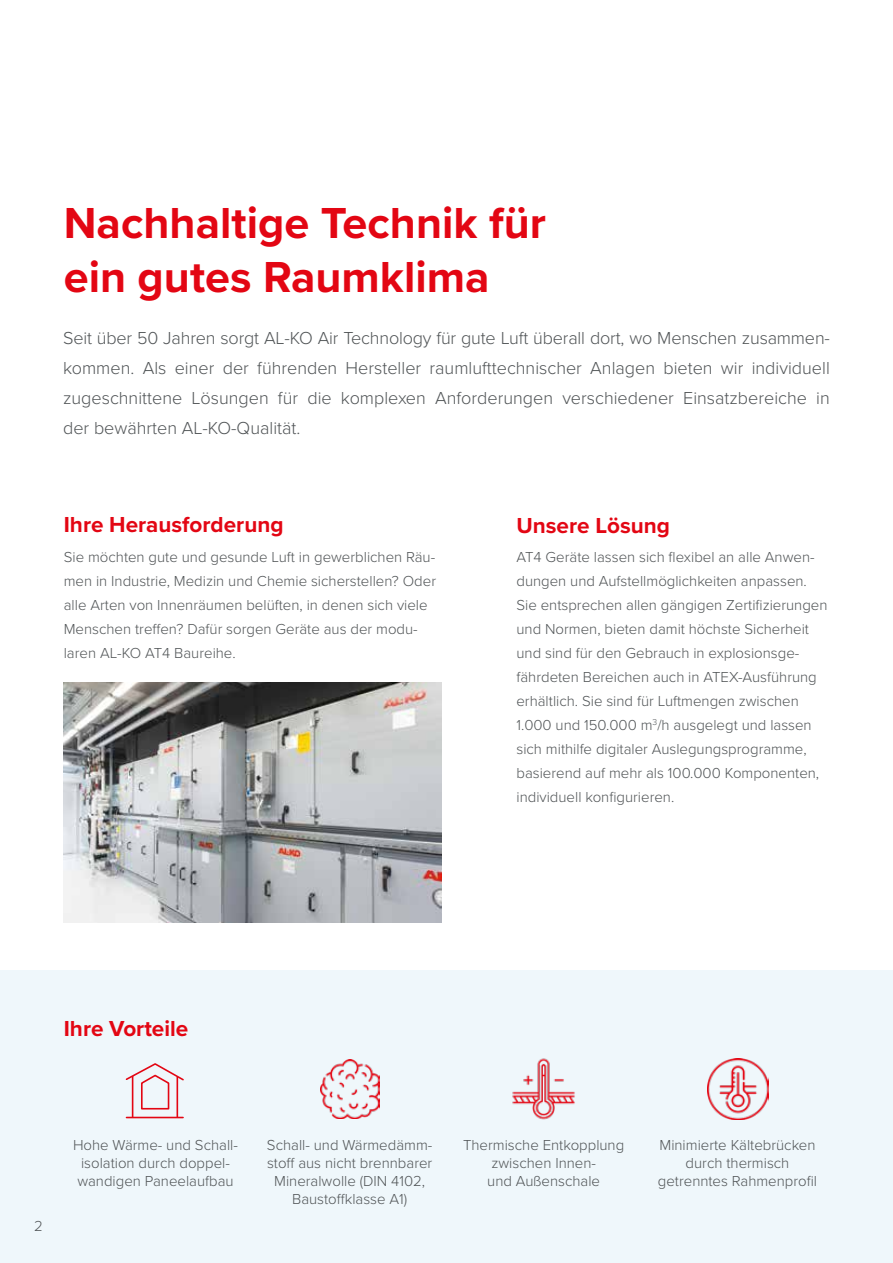
<style>
.page{position:relative;width:893px;height:1263px;background:#fff}
.page>*{position:absolute;margin:0;border:0;box-sizing:border-box;transform-origin:0 0}
.t1{font:700 45px/54px "Proxima Nova";color:#e30613}
.t2{font:700 22.5px "Proxima Nova";color:#e30613}
.t3{font:300 18px/30px "Proxima Nova";color:#505456;text-align:justify}
.t4{font:300 15px/24px "Proxima Nova";color:#505456}
</style>
<div class="page">
<div style="left:0;top:970px;width:893px;height:293px;background:#eff7fb"></div>
<img style="left:320px;top:1059px;width:59px;height:59px">
<img style="left:512px;top:1058px;width:63px;height:62px">
<img style="left:707px;top:1058px;width:61px;height:61px">
<img style="left:64px;top:682px;width:377px;height:240px">
<svg style="left:125px;top:1063px;width:59px;height:47px"></svg>
<hr style="left:132px;top:1076px;width:1px;height:41px;background:#e30613">
<hr style="left:126px;top:1117px;width:57px;height:1px;background:#e30613">
<hr style="left:177px;top:1077px;width:1px;height:40px;background:#e30613">
<h1 class="t1" style="left:64px;top:195px;width:484px">Nachhaltige Technik für ein gutes Raumklima</h1>
<p class="t3" style="left:63px;top:322px;width:768px">Seit über 50 Jahren sorgt AL-KO Air Technology für gute Luft überall dort, wo Menschen zusammen&shy;kommen. Als einer der führenden Hersteller raumlufttechnischer Anlagen bieten wir individuell zugeschnittene Lösungen für die komplexen Anforderungen verschiedener Einsatzbereiche in der bewährten AL-KO-Qualität.</p>
<h2 class="t2" style="left:64px;top:508px;width:221px">Ihre Herausforderung</h2>
<p class="t4" style="left:64px;top:544px;width:374px">Sie möchten gute und gesunde Luft in gewerblichen Räu&shy;men in Industrie, Medizin und Chemie sicherstellen? Oder alle Arten von Innenräumen belüften, in denen sich viele Menschen treffen? Dafür sorgen Geräte aus der modu&shy;laren AL-KO AT4 Baureihe.</p>
<h2 class="t2" style="left:516px;top:508px;width:155px">Unsere Lösung</h2>
<p class="t4" style="left:516px;top:544px;width:313px">AT4 Geräte lassen sich flexibel an alle Anwen&shy;dungen und Aufstellmöglichkeiten anpassen.<br>Sie entsprechen allen gängigen Zertifizierungen und Normen, bieten damit höchste Sicherheit und sind für den Gebrauch in explosionsge&shy;fährdeten Bereichen auch in ATEX-Ausführung erhältlich. Sie sind für Luftmengen zwischen 1.000 und 150.000 m<sup>3</sup>/h ausgelegt und lassen sich mithilfe digitaler Auslegungsprogramme, basierend auf mehr als 100.000 Komponenten, individuell konfigurieren.</p>
<h2 class="t2" style="left:64px;top:1012px;width:126px">Ihre Vorteile</h2>
<p class="t4" style="left:34px;top:1213px;width:10px">2</p>
<p class="t4" style="left:73px;top:1135px;width:166px;line-height:18px">Hohe Wärme- und Schall&shy;isolation durch doppel&shy;wandigen Paneelaufbau</p>
<p class="t4" style="left:267px;top:1135px;width:167px;line-height:18px;text-align:center">Schall- und Wärmedämm&shy;stoff aus nicht brennbarer<br>Mineralwolle (DIN 4102,<br>Baustoffklasse A1)</p>
<p class="t4" style="left:463px;top:1135px;width:163px;line-height:18px;text-align:center">Thermische Entkopplung zwischen Innen-<br>und Außenschale</p>
<p class="t4" style="left:658px;top:1135px;width:161px;line-height:18px;text-align:center">Minimierte Kältebrücken durch thermisch getrenntes Rahmenprofil</p>
</div>
